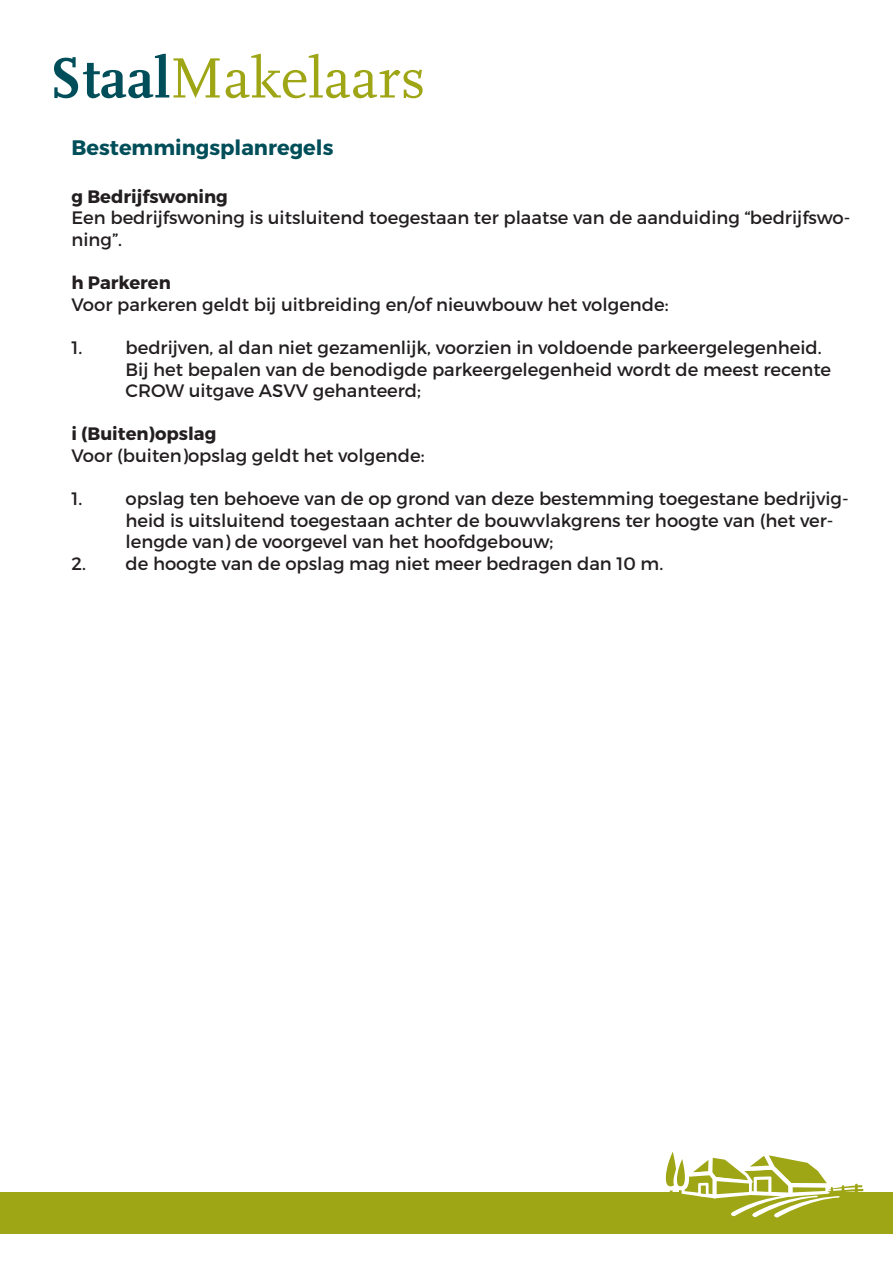
<style>
.page{position:relative;width:893px;height:1263px;background:#fff}
.page>*{position:absolute;margin:0;border:0;box-sizing:border-box;transform-origin:0 0}
.t1{font:700 21px "Montserrat";color:#004e59}
.t2{font:18px/21.6px "Montserrat";color:#231f20}
.t3{font:700 18px "Montserrat";color:#231f20}
</style>
<div class="page">
<div style="left:0;top:1192px;width:893px;height:42px;background:#9ea615"></div>
<svg style="left:54px;top:54px;width:166px;height:44px"></svg>
<svg style="left:226px;top:54px;width:197px;height:44px"></svg>
<svg style="left:665px;top:1151px;width:199px;height:67px"></svg>
<p class="t1" style="left:72px;top:134px;width:263px">Bestemmingsplanregels</p>
<p class="t3" style="left:72px;top:185px;width:158px">g Bedrijfswoning</p>
<p class="t2" style="left:72px;top:207px;width:780px">Een bedrijfswoning is uitsluitend toegestaan ter plaatse van de aanduiding “bedrijfswo&shy;ning”.</p>
<p class="t3" style="left:72px;top:272px;width:101px">h Parkeren</p>
<p class="t2" style="left:72px;top:293px;width:599px">Voor parkeren geldt bij uitbreiding en/of nieuwbouw het volgende:</p>
<p class="t2" style="left:126px;top:337px;width:707px;text-indent:-54px">1. bedrijven, al dan niet gezamenlijk, voorzien in voldoende parkeergelegenheid.<br>Bij het bepalen van de benodigde parkeergelegenheid wordt de meest recente<br>CROW uitgave ASVV gehanteerd;</p>
<p class="t3" style="left:72px;top:423px;width:146px">i (Buiten)opslag</p>
<p class="t2" style="left:72px;top:445px;width:355px">Voor (buiten)opslag geldt het volgende:</p>
<p class="t2" style="left:126px;top:488px;width:725px;text-indent:-54px">1. opslag ten behoeve van de op grond van deze bestemming toegestane bedrijvig&shy;heid is uitsluitend toegestaan achter de bouwvlakgrens ter hoogte van (het ver&shy;lengde van) de voorgevel van het hoofdgebouw;</p>
<p class="t2" style="left:72px;top:553px;width:593px">2. de hoogte van de opslag mag niet meer bedragen dan 10 m.</p>
</div>
